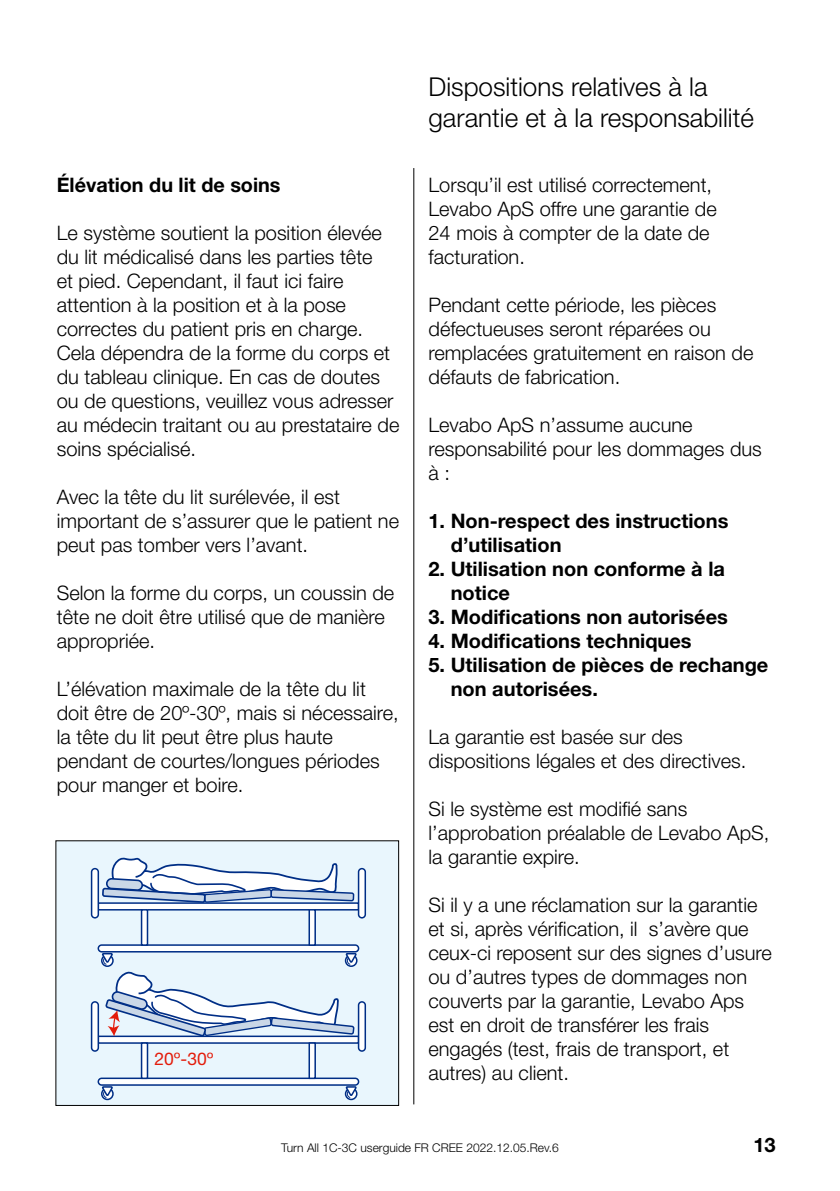
<style>
.page{position:relative;width:840px;height:1191px;background:#fff}
.page>*{position:absolute;margin:0;border:0;box-sizing:border-box;transform-origin:0 0}
.t1{font:300 26px/31.2px "Helvetica Neue LT Std";color:#000}
.t2{font:300 20px/24px "Helvetica Neue LT Std";color:#000}
.t3{font:700 20px/24px "Helvetica Neue LT Std";color:#000}
.t4{font:17.4px "Helvetica Neue LT Std";color:#e31c0b}
.t5{font:300 12px "Helvetica Neue LT Std";color:#000}
</style>
<div class="page">
<hr style="left:413px;top:168px;width:1px;height:936px;background:#000">
<div style="left:56px;top:840px;width:342px;height:265px;background:#e9f6fd"></div>
<div style="left:55px;top:840px;width:344px;height:266px;border:1px solid #000"></div>
<div style="left:98px;top:903px;width:260px;height:6px;background:#fff"></div>
<div style="left:97px;top:902px;width:262px;height:8px;border:2px solid #002e86"></div>
<div style="left:98px;top:945px;width:260px;height:6px;background:#fff;border-radius:3px"></div>
<div style="left:97px;top:944px;width:262px;height:8px;border:2px solid #002e86;border-radius:3px"></div>
<div style="left:358px;top:868px;width:7px;height:49px;background:#fff;border-radius:3px"></div>
<div style="left:357px;top:868px;width:9px;height:50px;border:2px solid #002e86;border-radius:3px"></div>
<div style="left:91px;top:868px;width:7px;height:49px;background:#fff;border-radius:3px"></div>
<div style="left:91px;top:868px;width:8px;height:50px;border:2px solid #002e86;border-radius:3px"></div>
<div style="left:141px;top:909px;width:6px;height:36px;background:#fff"></div>
<div style="left:141px;top:909px;width:7px;height:36px;border:2px solid #002e86"></div>
<div style="left:309px;top:909px;width:6px;height:36px;background:#fff"></div>
<div style="left:308px;top:909px;width:8px;height:36px;border:2px solid #002e86"></div>
<div style="left:101px;top:954px;width:13px;height:13px;border:2px solid #002e86;border-radius:50%"></div>
<svg style="left:101px;top:952px;width:13px;height:13px"></svg>
<div style="left:344px;top:954px;width:13px;height:13px;border:2px solid #002e86;border-radius:50%"></div>
<svg style="left:345px;top:952px;width:13px;height:13px"></svg>
<svg style="left:101px;top:857px;width:254px;height:46px"></svg>
<svg style="left:98px;top:1036px;width:260px;height:7px;fill:#fff"></svg>
<div style="left:98px;top:1078px;width:260px;height:7px;background:#fff;border-radius:3px"></div>
<div style="left:97px;top:1077px;width:262px;height:8px;border:2px solid #002e86;border-radius:3px"></div>
<div style="left:358px;top:1002px;width:7px;height:49px;background:#fff;border-radius:3px"></div>
<div style="left:357px;top:1001px;width:9px;height:50px;border:2px solid #002e86;border-radius:3px"></div>
<div style="left:91px;top:1002px;width:7px;height:49px;background:#fff;border-radius:3px"></div>
<div style="left:91px;top:1001px;width:8px;height:50px;border:2px solid #002e86;border-radius:3px"></div>
<div style="left:141px;top:1043px;width:6px;height:35px;background:#fff"></div>
<div style="left:141px;top:1042px;width:7px;height:37px;border:2px solid #002e86"></div>
<div style="left:309px;top:1043px;width:6px;height:35px;background:#fff"></div>
<div style="left:308px;top:1042px;width:8px;height:37px;border:2px solid #002e86"></div>
<div style="left:101px;top:1087px;width:13px;height:13px;border:2px solid #002e86;border-radius:50%"></div>
<svg style="left:101px;top:1085px;width:13px;height:13px"></svg>
<div style="left:344px;top:1087px;width:13px;height:13px;border:2px solid #002e86;border-radius:50%"></div>
<svg style="left:345px;top:1085px;width:13px;height:13px"></svg>
<svg style="left:104px;top:971px;width:251px;height:66px"></svg>
<p class="t3" style="left:57px;top:172px;width:225px">Élévation du lit de soins</p>
<p class="t2" style="left:57px;top:220px;width:344px">Le système soutient la position élevée du lit médicalisé dans les parties tête<br>et pied. Cependant, il faut ici faire attention à la position et à la pose correctes du patient pris en charge.<br>Cela dépendra de la forme du corps et du tableau clinique. En cas de doutes ou de questions, veuillez vous adresser au médecin traitant ou au prestataire de soins spécialisé.</p>
<p class="t2" style="left:57px;top:484px;width:343px">Avec la tête du lit surélevée, il est important de s’assurer que le patient ne peut pas tomber vers l’avant.</p>
<p class="t2" style="left:57px;top:580px;width:339px">Selon la forme du corps, un coussin de tête ne doit être utilisé que de manière appropriée.</p>
<p class="t2" style="left:57px;top:676px;width:343px">L’élévation maximale de la tête du lit doit être de 20º-30º, mais si nécessaire, la tête du lit peut être plus haute pendant de courtes/longues périodes pour manger et boire.</p>
<p class="t4" style="left:154px;top:1048px;width:61px">20º-30º</p>
<h1 class="t1" style="left:428px;top:71px;width:327px">Dispositions relatives à la garantie et à la responsabilité</h1>
<p class="t2" style="left:428px;top:172px;width:289px">Lorsqu’il est utilisé correctement,<br>Levabo ApS offre une garantie de<br>24 mois à compter de la date de facturation.</p>
<p class="t2" style="left:428px;top:292px;width:326px">Pendant cette période, les pièces défectueuses seront réparées ou remplacées gratuitement en raison de défauts de fabrication.</p>
<p class="t2" style="left:428px;top:412px;width:335px">Levabo ApS n’assume aucune responsabilité pour les dommages dus à :</p>
<p class="t3" style="left:450px;top:508px;width:279px;text-indent:-22px">1. Non-respect des instructions d’utilisation</p>
<p class="t3" style="left:450px;top:556px;width:275px;text-indent:-22px">2. Utilisation non conforme à la notice</p>
<p class="t3" style="left:428px;top:604px;width:301px">3. Modifications non autorisées</p>
<p class="t3" style="left:428px;top:628px;width:264px">4. Modifications techniques</p>
<p class="t3" style="left:450px;top:652px;width:319px;text-indent:-22px">5. Utilisation de pièces de rechange non autorisées.</p>
<p class="t2" style="left:428px;top:724px;width:319px">La garantie est basée sur des dispositions légales et des directives.</p>
<p class="t2" style="left:428px;top:796px;width:342px">Si le système est modifié sans l’approbation préalable de Levabo ApS, la garantie expire.</p>
<p class="t2" style="left:428px;top:892px;width:344px">Si il y a une réclamation sur la garantie et si, après vérification, il s’avère que ceux-ci reposent sur des signes d’usure ou d’autres types de dommages non couverts par la garantie, Levabo Aps est en droit de transférer les frais engagés (test, frais de transport, et autres) au client.</p>
<p class="t5" style="left:281px;top:1140px;width:279px">Turn All 1C-3C userguide FR CREE 2022.12.05.Rev.6</p>
<p class="t3" style="left:753px;top:1132px;width:24px">13</p>
</div>
